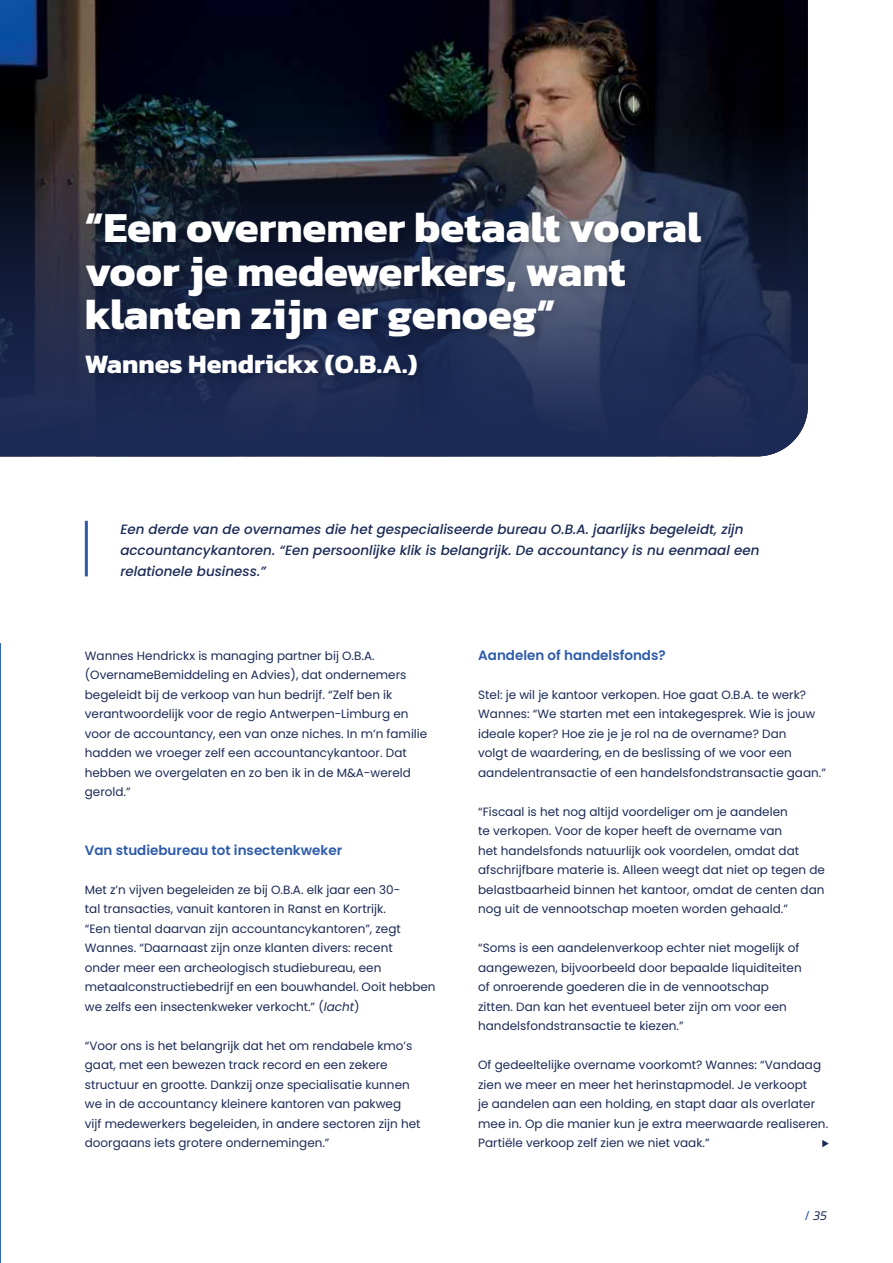
<style>
.page{position:relative;width:893px;height:1263px;background:#fff}
.page>*{position:absolute;margin:0;border:0;box-sizing:border-box;transform-origin:0 0}
.t1{font:700 43.5px/43.5px "Kanit";color:#fff}
.t2{font:700 27px "Kanit";color:#fff}
.t3{font:italic 500 13.5px/21px "Poppins";color:#1c2b56}
.t4{font:600 13.5px "Poppins";color:#2d5baa}
.t5{font:italic 300 13.5px "Kanit";color:#1c2b56}
.t6{font:12px/19.5px "Poppins";color:#1c2b56}
.t7{font:300 12px "Proxima Nova";color:#1c2b56}
.s1{font-style:italic}
.s2{font-style:normal;color:#2d5baa}
</style>
<div class="page">
<img style="left:0;top:644px;width:1px;height:619px">
<hr style="left:85px;top:521px;width:3px;height:55px;background:#2d5baa">
<svg style="left:0;top:0;width:808px;height:456px;background:#1d2134"></svg>
<div style="left:82px;top:209px;width:631px;height:178px;background:#000;opacity:.16"></div>
<h1 class="t1" style="left:85px;top:204px;width:618px">“Een overnemer betaalt vooral voor je medewerkers, want klanten zijn er genoeg”</h1>
<h2 class="t2" style="left:85px;top:343px;width:334px">Wannes Hendrickx (O.B.A.)</h2>
<p class="t3" style="left:120px;top:519px;width:641px">Een derde van de overnames die het gespecialiseerde bureau O.B.A. jaarlijks begeleidt, zijn accountancykantoren. “Een persoonlijke klik is belangrijk. De accountancy is nu eenmaal een relationele business.”</p>
<p class="t6" style="left:85px;top:646px;width:344px">Wannes Hendrickx is managing partner bij O.B.A. (OvernameBemiddeling en Advies), dat ondernemers begeleidt bij de verkoop van hun bedrijf. “Zelf ben ik verantwoordelijk voor de regio Antwerpen-Limburg en voor de accountancy, een van onze niches. In m’n familie hadden we vroeger zelf een accountancykantoor. Dat hebben we overgelaten en zo ben ik in de M&amp;A-wereld gerold.”</p>
<p class="t4" style="left:85px;top:842px;width:259px">Van studiebureau tot insectenkweker</p>
<p class="t6" style="left:85px;top:880px;width:352px">Met z’n vijven begeleiden ze bij O.B.A. elk jaar een 30-<br>tal transacties, vanuit kantoren in Ranst en Kortrijk.<br>“Een tiental daarvan zijn accountancykantoren”, zegt Wannes. “Daarnaast zijn onze klanten divers: recent<br>onder meer een archeologisch studiebureau, een metaalconstructiebedrijf en een bouwhandel. Ooit hebben we zelfs een insectenkweker verkocht.” (<span class="s1">lacht</span>)</p>
<p class="t6" style="left:85px;top:1036px;width:337px">“Voor ons is het belangrijk dat het om rendabele kmo’s gaat, met een bewezen track record en een zekere structuur en grootte. Dankzij onze specialisatie kunnen we in de accountancy kleinere kantoren van pakweg vijf medewerkers begeleiden, in andere sectoren zijn het doorgaans iets grotere ondernemingen.”</p>
<p class="t4" style="left:478px;top:647px;width:189px">Aandelen of handelsfonds?</p>
<p class="t6" style="left:478px;top:685px;width:349px">Stel: je wil je kantoor verkopen. Hoe gaat O.B.A. te werk?<br>Wannes: “We starten met een intakegesprek. Wie is jouw ideale koper? Hoe zie je je rol na de overname? Dan<br>volgt de waardering, en de beslissing of we voor een aandelentransactie of een handelsfondstransactie gaan.”</p>
<p class="t6" style="left:478px;top:802px;width:348px">“Fiscaal is het nog altijd voordeliger om je aandelen<br>te verkopen. Voor de koper heeft de overname van<br>het handelsfonds natuurlijk ook voordelen, omdat dat afschrijfbare materie is. Alleen weegt dat niet op tegen de belastbaarheid binnen het kantoor, omdat de centen dan nog uit de vennootschap moeten worden gehaald.”</p>
<p class="t6" style="left:478px;top:938px;width:325px">“Soms is een aandelenverkoop echter niet mogelijk of aangewezen, bijvoorbeeld door bepaalde liquiditeiten of onroerende goederen die in de vennootschap zitten. Dan kan het eventueel beter zijn om voor een handelsfondstransactie te kiezen.”</p>
<p class="t6" style="left:478px;top:1055px;width:351px">Of gedeeltelijke overname voorkomt? Wannes: “Vandaag zien we meer en meer het herinstapmodel. Je verkoopt<br>je aandelen aan een holding, en stapt daar als overlater mee in. Op die manier kun je extra meerwaarde realiseren.<br>Partiële verkoop zelf zien we niet vaak.”</p>
<p class="t7" style="left:822px;top:1134px;width:9px">⊲</p>
<p class="t5" style="left:804px;top:1206px;width:24px"><span class="s2">/</span> 35</p>
</div>
